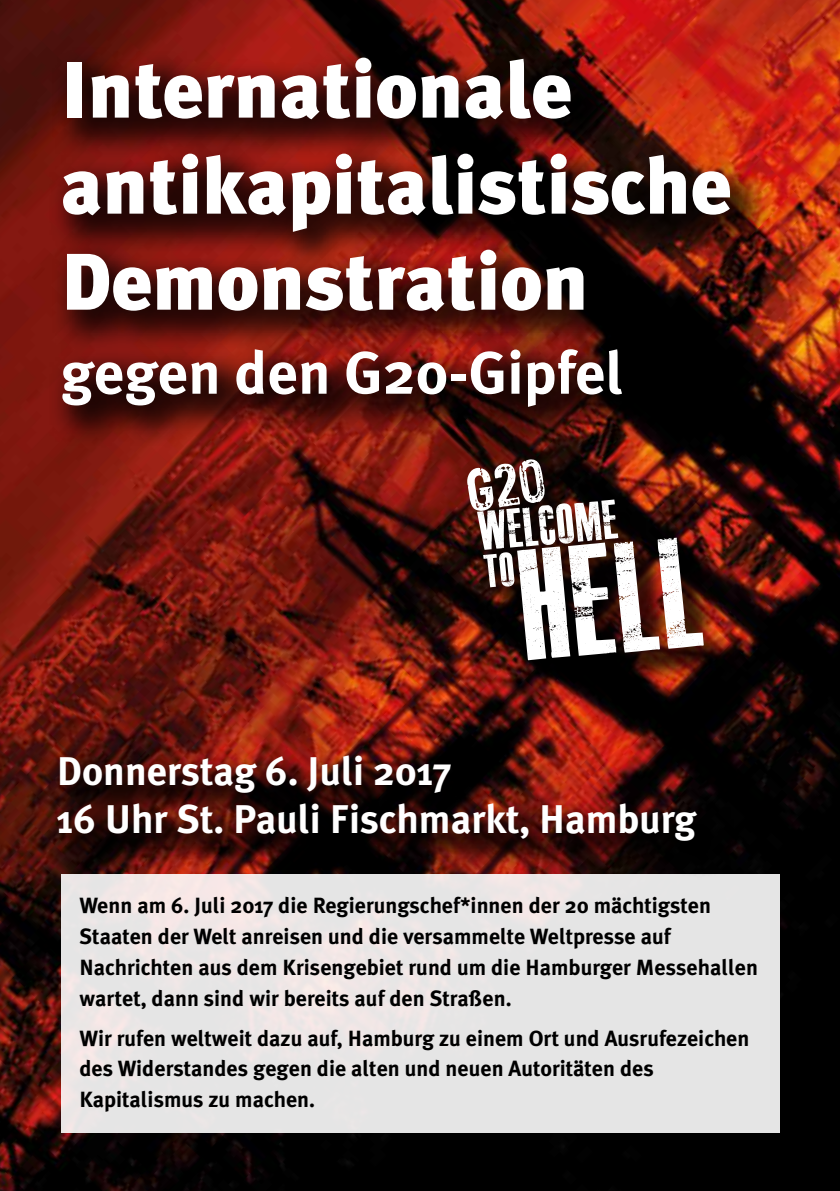
<style>
.page{position:relative;width:840px;height:1191px;background:#fff}
.page>*{position:absolute;margin:0;border:0;box-sizing:border-box;transform-origin:0 0}
.t1{font:900 80px/96px "Meta Plus";color:#fff}
.t2{font:700 60px "Meta Plus";color:#fff}
.t3{font:700 40px/48px "Meta Plus";color:#fff}
.t4{font:700 22px/30.8px "Meta Plus";color:#000}
</style>
<div class="page">
<img style="left:0;top:0;width:839px;height:1191px">
<div style="left:61px;top:874px;width:718px;height:259px;background:linear-gradient(to right,#ece6e6,#e4e5e5)"></div>
<div style="left:47px;top:43px;width:726px;height:406px;background:#000;opacity:.75"></div>
<div style="left:48px;top:747px;width:686px;height:132px;background:#000;opacity:.75"></div>
<div style="left:463px;top:456px;width:271px;height:235px;background:#000;opacity:.75"></div>
<img style="left:466px;top:459px;width:237px;height:201px">
<h1 class="t1" style="left:61px;top:42px;width:672px">Internationale antikapitalistische<br>Demonstration</h1>
<h2 class="t2" style="left:61px;top:338px;width:564px">gegen den G20-Gipfel</h2>
<h3 class="t3" style="left:57px;top:747px;width:640px">Donnerstag 6. Juli 2017<br>16 Uhr St. Pauli Fischmarkt, Hamburg</h3>
<p class="t4" style="left:79px;top:890px;width:679px">Wenn am 6. Juli 2017 die Regierungschef*innen der 20 mächtigsten Staaten der Welt anreisen und die versammelte Weltpresse auf Nachrichten aus dem Krisengebiet rund um die Hamburger Messehallen wartet, dann sind wir bereits auf den Straßen.</p>
<p class="t4" style="left:79px;top:1022px;width:671px">Wir rufen weltweit dazu auf, Hamburg zu einem Ort und Ausrufezeichen des Widerstandes gegen die alten und neuen Autoritäten des<br>Kapitalismus zu machen.</p>
</div>
